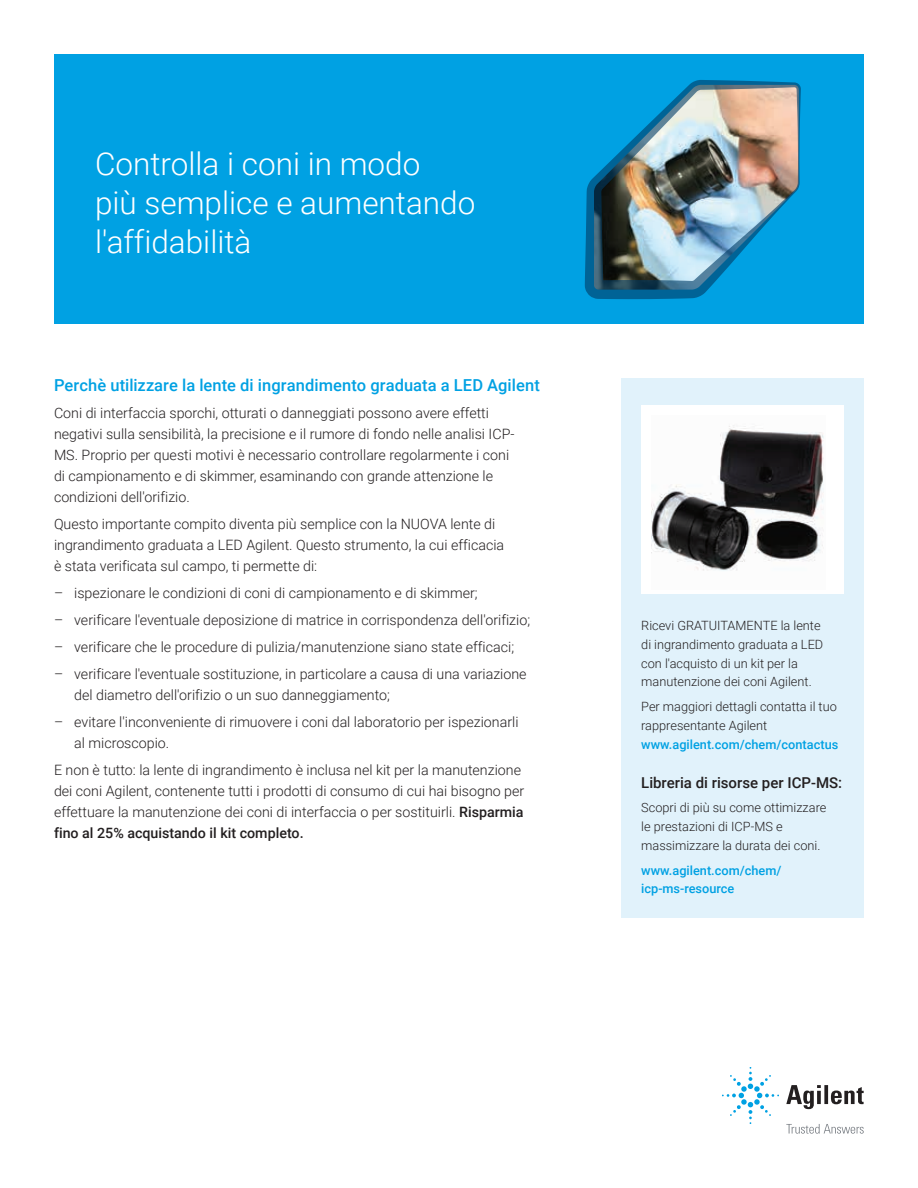
<style>
.page{position:relative;width:918px;height:1188px;background:#fff}
.page>*{position:absolute;margin:0;border:0;box-sizing:border-box;transform-origin:0 0}
.t1{font:300 31.5px/39px "Roboto";color:#fff}
.t2{font:500 16.5px "Roboto";letter-spacing:.005em;color:#00a1e3}
.t3{font:500 15px "Roboto";color:#231f20}
.t4{font:300 14.25px/21px "Roboto";color:#231f20}
.t5{font:300 12.75px/18.8px "Roboto";color:#231f20}
.t6{font:500 12.75px/18.8px "Roboto";color:#00a1e3}
.s1{font-weight:500}
</style>
<div class="page">
<div style="left:621px;top:378px;width:243px;height:540px;background:#e1f2fb"></div>
<div style="left:54px;top:54px;width:810px;height:270px;background:#00a1e3"></div>
<div style="left:641px;top:405px;width:203px;height:189px;background:#fff"></div>
<img style="left:652px;top:425px;width:172px;height:146px">
<img style="left:585px;top:80px;width:216px;height:219px">
<svg style="left:786px;top:1085px;width:78px;height:24px"></svg>
<svg style="left:722px;top:1067px;width:57px;height:57px"></svg>
<svg style="left:786px;top:1124px;width:78px;height:10px"></svg>
<h1 class="t1" style="left:95px;top:143px;width:382px">Controlla i coni in modo<br>più semplice e aumentando l'affidabilità</h1>
<p class="t2" style="left:54px;top:373px;width:487px">Perchè utilizzare la lente di ingrandimento graduata a LED Agilent</p>
<p class="t4" style="left:54px;top:402px;width:462px">Coni di interfaccia sporchi, otturati o danneggiati possono avere effetti negativi sulla sensibilità, la precisione e il rumore di fondo nelle analisi ICP-MS. Proprio per questi motivi è necessario controllare regolarmente i coni di campionamento e di skimmer, esaminando con grande attenzione le condizioni dell'orifizio.</p>
<p class="t4" style="left:54px;top:513px;width:452px">Questo importante compito diventa più semplice con la NUOVA lente di ingrandimento graduata a LED Agilent. Questo strumento, la cui efficacia è stata verificata sul campo, ti permette di:</p>
<p class="t4" style="left:54px;top:582px;width:425px">– ispezionare le condizioni di coni di campionamento e di skimmer;</p>
<p class="t4" style="left:54px;top:609px;width:478px">– verificare l'eventuale deposizione di matrice in corrispondenza dell'orifizio;</p>
<p class="t4" style="left:54px;top:636px;width:462px">– verificare che le procedure di pulizia/manutenzione siano state efficaci;</p>
<p class="t4" style="left:74px;top:663px;width:454px;text-indent:-20px">– verificare l'eventuale sostituzione, in particolare a causa di una variazione del diametro dell'orifizio o un suo danneggiamento;</p>
<p class="t4" style="left:74px;top:711px;width:446px;text-indent:-20px">– evitare l'inconveniente di rimuovere i coni dal laboratorio per ispezionarli al microscopio.</p>
<p class="t4" style="left:54px;top:759px;width:472px">E non è tutto: la lente di ingrandimento è inclusa nel kit per la manutenzione dei coni Agilent, contenente tutti i prodotti di consumo di cui hai bisogno per effettuare la manutenzione dei coni di interfaccia o per sostituirli. <span class="s1">Risparmia fino al 25% acquistando il kit completo.</span></p>
<p class="t5" style="left:641px;top:616px;width:184px">Ricevi GRATUITAMENTE la lente di ingrandimento graduata a LED con l'acquisto di un kit per la manutenzione dei coni Agilent.</p>
<p class="t5" style="left:641px;top:697px;width:197px">Per maggiori dettagli contatta il tuo rappresentante Agilent</p>
<p class="t6" style="left:641px;top:734px;width:199px">www.agilent.com/chem/contactus</p>
<p class="t3" style="left:641px;top:772px;width:202px">Libreria di risorse per ICP-MS:</p>
<p class="t5" style="left:641px;top:798px;width:187px">Scopri di più su come ottimizzare le prestazioni di ICP-MS e massimizzare la durata dei coni.</p>
<p class="t6" style="left:641px;top:860px;width:142px">www.agilent.com/chem/ icp-ms-resource</p>
</div>
